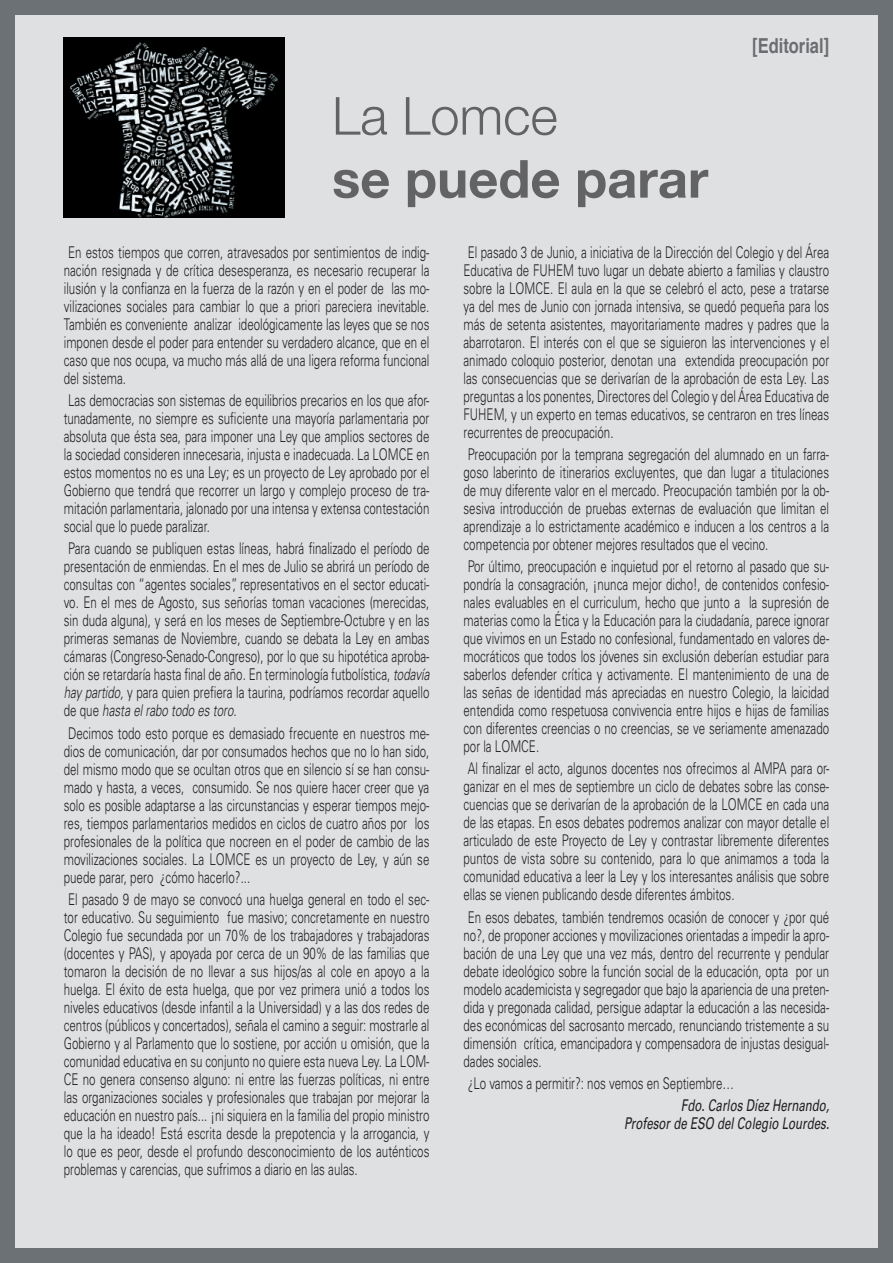
<style>
.page{position:relative;width:893px;height:1263px;background:#fff}
.page>*{position:absolute;margin:0;border:0;box-sizing:border-box;transform-origin:0 0}
.t1{font:700 52.5px "Helvetica Neue";color:#636366}
.t2{font:300 52.5px "Helvetica Neue";color:#636366}
.t3{font:700 20.7px "Helvetica";color:#6c6d70;scale:.8 1}
.t4{font:300 16.2px/18px "Univers LT Std";color:#231f20;text-align:justify;scale:.71 1}
.t5{font:italic 16.2px/18px "Univers LT Std";color:#231f20;text-align:right;scale:.71 1}
.s1{font-style:italic}
</style>
<div class="page">
<div style="left:8px;top:8px;width:877px;height:1247px;background:#dee0e2"></div>
<div style="left:0;top:0;width:893px;height:1263px;border:15px solid #6b7175"></div>
<img style="left:64px;top:38px;width:221px;height:179px">
<h1 class="t2" style="left:332px;top:84px;width:227px">La Lomce</h1>
<h1 class="t1" style="left:332px;top:146px;width:378px">se puede parar</h1>
<p class="t3" style="left:752px;top:29px;width:98px">[Editorial]</p>
<p class="t4" style="left:64px;top:243px;width:517px">En estos tiempos que corren, atravesados por sentimientos de indig&shy;nación resignada y de crítica desesperanza, es necesario recuperar la ilusión y la confianza en la fuerza de la razón y en el poder de las mo&shy;vilizaciones sociales para cambiar lo que a priori pareciera inevitable.<br>También es conveniente analizar ideológicamente las leyes que se nos imponen desde el poder para entender su verdadero alcance, que en el caso que nos ocupa, va mucho más allá de una ligera reforma funcional del sistema.</p>
<p class="t4" style="left:64px;top:391px;width:517px">Las democracias son sistemas de equilibrios precarios en los que afor&shy;tunadamente, no siempre es suficiente una mayoría parlamentaria por absoluta que ésta sea, para imponer una Ley que amplios sectores de la sociedad consideren innecesaria, injusta e inadecuada. La LOMCE en estos momentos no es una Ley; es un proyecto de Ley aprobado por el Gobierno que tendrá que recorrer un largo y complejo proceso de tra&shy;mitación parlamentaria, jalonado por una intensa y extensa contestación social que lo puede paralizar.</p>
<p class="t4" style="left:64px;top:540px;width:517px">Para cuando se publiquen estas líneas, habrá finalizado el período de presentación de enmiendas. En el mes de Julio se abrirá un período de consultas con “agentes sociales”, representativos en el sector educati&shy;vo. En el mes de Agosto, sus señorías toman vacaciones (merecidas, sin duda alguna), y será en los meses de Septiembre-Octubre y en las primeras semanas de Noviembre, cuando se debata la Ley en ambas cámaras (Congreso-Senado-Congreso), por lo que su hipotética aproba&shy;ción se retardaría hasta final de año. En terminología futbolística, <span class="s1">todavía hay partido,</span> y para quien prefiera la taurina, podríamos recordar aquello de que <span class="s1">hasta el rabo todo es toro.</span></p>
<p class="t4" style="left:64px;top:724px;width:517px">Decimos todo esto porque es demasiado frecuente en nuestros me&shy;dios de comunicación, dar por consumados hechos que no lo han sido, del mismo modo que se ocultan otros que en silencio sí se han consu&shy;mado y hasta, a veces, consumido. Se nos quiere hacer creer que ya solo es posible adaptarse a las circunstancias y esperar tiempos mejo&shy;res, tiempos parlamentarios medidos en ciclos de cuatro años por los profesionales de la política que nocreen en el poder de cambio de las movilizaciones sociales. La LOMCE es un proyecto de Ley, y aún se puede parar, pero ¿cómo hacerlo?...</p>
<p class="t4" style="left:64px;top:890px;width:517px">El pasado 9 de mayo se convocó una huelga general en todo el sec&shy;tor educativo. Su seguimiento fue masivo; concretamente en nuestro Colegio fue secundada por un 70% de los trabajadores y trabajadoras (docentes y PAS), y apoyada por cerca de un 90% de las familias que tomaron la decisión de no llevar a sus hijos/as al cole en apoyo a la huelga. El éxito de esta huelga, que por vez primera unió a todos los niveles educativos (desde infantil a la Universidad) y a las dos redes de centros (públicos y concertados), señala el camino a seguir: mostrarle al Gobierno y al Parlamento que lo sostiene, por acción u omisión, que la comunidad educativa en su conjunto no quiere esta nueva Ley. La LOM-CE no genera consenso alguno: ni entre las fuerzas políticas, ni entre las organizaciones sociales y profesionales que trabajan por mejorar la educación en nuestro país... ¡ni siquiera en la familia del propio ministro que la ha ideado! Está escrita desde la prepotencia y la arrogancia, y lo que es peor, desde el profundo desconocimiento de los auténticos problemas y carencias, que sufrimos a diario en las aulas.</p>
<p class="t4" style="left:463px;top:243px;width:517px">El pasado 3 de Junio, a iniciativa de la Dirección del Colegio y del Área Educativa de FUHEM tuvo lugar un debate abierto a familias y claustro sobre la LOMCE. El aula en la que se celebró el acto, pese a tratarse ya del mes de Junio con jornada intensiva, se quedó pequeña para los más de setenta asistentes, mayoritariamente madres y padres que la abarrotaron. El interés con el que se siguieron las intervenciones y el animado coloquio posterior, denotan una extendida preocupación por las consecuencias que se derivarían de la aprobación de esta Ley. Las preguntas a los ponentes, Directores del Colegio y del Área Educativa de FUHEM, y un experto en temas educativos, se centraron en tres líneas recurrentes de preocupación.</p>
<p class="t4" style="left:463px;top:445px;width:517px">Preocupación por la temprana segregación del alumnado en un farra&shy;goso laberinto de itinerarios excluyentes, que dan lugar a titulaciones de muy diferente valor en el mercado. Preocupación también por la ob&shy;sesiva introducción de pruebas externas de evaluación que limitan el aprendizaje a lo estrictamente académico e inducen a los centros a la competencia por obtener mejores resultados que el vecino.</p>
<p class="t4" style="left:463px;top:557px;width:517px">Por último, preocupación e inquietud por el retorno al pasado que su&shy;pondría la consagración, ¡nunca mejor dicho!, de contenidos confesio&shy;nales evaluables en el curriculum, hecho que junto a la supresión de materias como la Ética y la Educación para la ciudadanía, parece ignorar que vivimos en un Estado no confesional, fundamentado en valores de&shy;mocráticos que todos los jóvenes sin exclusión deberían estudiar para saberlos defender crítica y activamente. El mantenimiento de una de las señas de identidad más apreciadas en nuestro Colegio, la laicidad entendida como respetuosa convivencia entre hijos e hijas de familias con diferentes creencias o no creencias, se ve seriamente amenazado por la LOMCE.</p>
<p class="t4" style="left:463px;top:760px;width:517px">Al finalizar el acto, algunos docentes nos ofrecimos al AMPA para or&shy;ganizar en el mes de septiembre un ciclo de debates sobre las conse&shy;cuencias que se derivarían de la aprobación de la LOMCE en cada una de las etapas. En esos debates podremos analizar con mayor detalle el articulado de este Proyecto de Ley y contrastar libremente diferentes puntos de vista sobre su contenido, para lo que animamos a toda la comunidad educativa a leer la Ley y los interesantes análisis que sobre ellas se vienen publicando desde diferentes ámbitos.</p>
<p class="t4" style="left:463px;top:908px;width:517px">En esos debates, también tendremos ocasión de conocer y ¿por qué no?, de proponer acciones y movilizaciones orientadas a impedir la apro&shy;bación de una Ley que una vez más, dentro del recurrente y pendular debate ideológico sobre la función social de la educación, opta por un modelo academicista y segregador que bajo la apariencia de una preten&shy;dida y pregonada calidad, persigue adaptar la educación a las necesida&shy;des económicas del sacrosanto mercado, renunciando tristemente a su dimensión crítica, emancipadora y compensadora de injustas desigual&shy;dades sociales.</p>
<p class="t4" style="left:468px;top:1074px;width:377px">¿Lo vamos a permitir?: nos vemos en Septiembre…</p>
<p class="t5" style="left:624px;top:1097px;width:290px">Fdo. Carlos Díez Hernando,<br>Profesor de ESO del Colegio Lourdes.</p>
</div>
